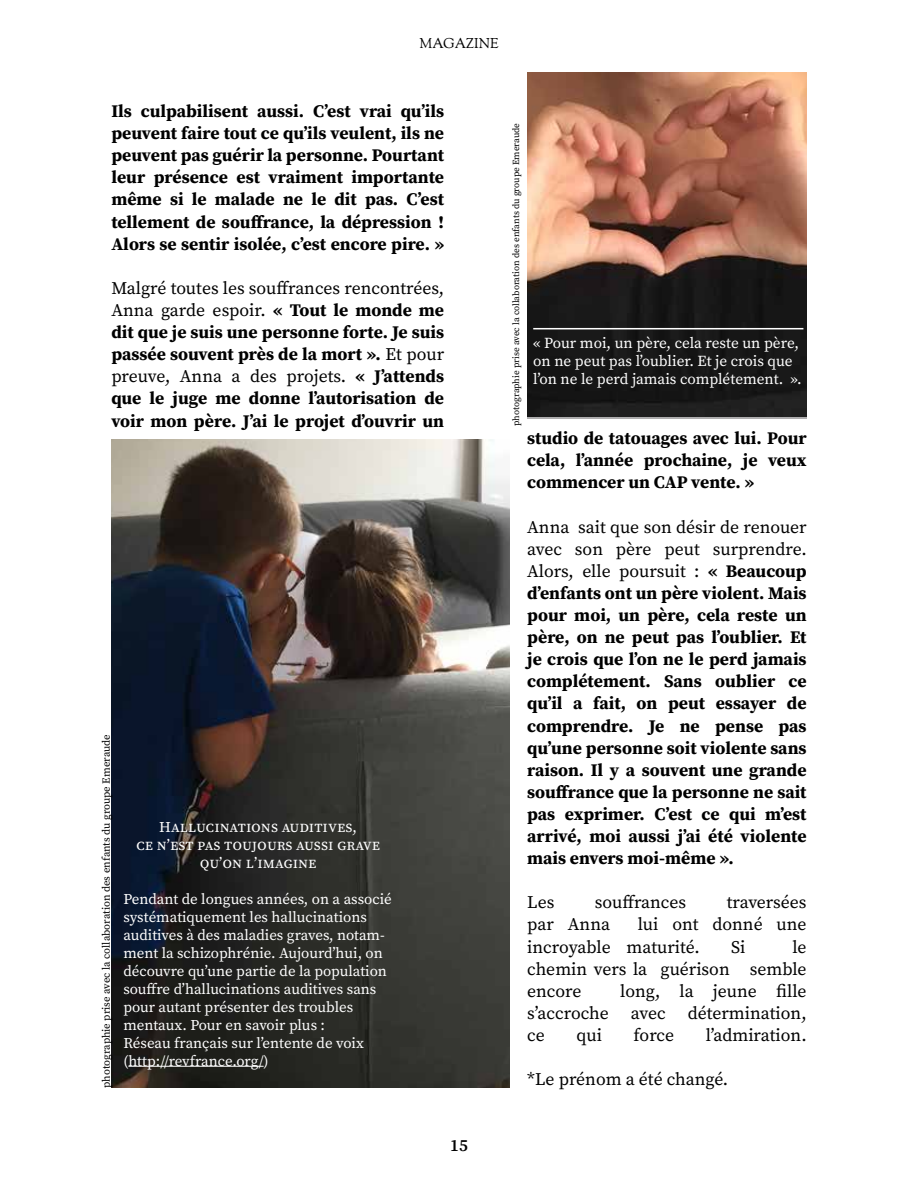
<style>
.page{position:relative;width:918px;height:1188px;background:#fff}
.page>*{position:absolute;margin:0;border:0;box-sizing:border-box;transform-origin:0 0}
.t1{font:700 17.7px/22px "Source Serif Pro";color:#000;text-align:justify}
.t2{font:17.7px/22px "Source Serif Pro";color:#000;text-align:justify}
.t3{font:600 16.95px "Source Serif Pro";color:#000}
.t4{font:15.3px/18.3px "Source Serif Pro";color:#fff}
.t5{font:15px/18px "Source Serif Pro";color:#fff}
.t6{font:15px/18px "Source Serif Pro";letter-spacing:.05em;color:#fff;text-align:center}
.t7{font:14.1px "OFL Goudy St M";color:#000}
.t8{font:10.8px "Source Serif Pro";color:#000}
.t9{font:9.3px "Source Serif Pro";color:#000}
.s1{font-weight:400}
</style>
<div class="page">
<img style="left:111px;top:439px;width:399px;height:649px">
<img style="left:527px;top:72px;width:280px;height:345px">
<hr style="left:128px;top:1066px;width:136px;height:1px;background:#fff">
<hr style="left:533px;top:328px;width:270px;height:1px;background:#fff">
<p class="t7" style="left:419px;top:34px;width:81px">MAGAZINE</p>
<p class="t1" style="left:111px;top:100px;width:334px">Ils culpabilisent aussi. C’est vrai qu’ils peuvent faire tout ce qu’ils veulent, ils ne peuvent pas guérir la personne. Pourtant leur présence est vraiment importante même si le malade ne le dit pas. C’est tellement de souffrance, la dépression !<br>Alors se sentir isolée, c’est encore pire. »</p>
<p class="t1" style="left:111px;top:277px;width:334px"><span class="s1">Malgré toutes les souffrances rencontrées, Anna garde espoir.</span> « Tout le monde me dit que je suis une personne forte. Je suis passée souvent près de la mort ». <span class="s1">Et pour preuve, Anna a des projets.</span> « J’attends que le juge me donne l’autorisation de voir mon père. J’ai le projet d’ouvrir un</p>
<p class="t8" style="left:99px;top:1088px;width:355px;rotate:-90deg">photographie prise avec la collaboration des enfants du groupe Emeraude</p>
<p class="t6" style="left:136px;top:818px;width:245px">Hallucinations auditives,<br>ce n’est pas toujours aussi grave qu’on l’imagine</p>
<p class="t5" style="left:123px;top:890px;width:270px">Pendant de longues années, on a associé systématiquement les hallucinations auditives à des maladies graves, notam&shy;ment la schizophrénie. Aujourd’hui, on découvre qu’une partie de la population souffre d’hallucinations auditives sans pour autant présenter des troubles mentaux. Pour en savoir plus :<br>Réseau français sur l’entente de voix (http://revfrance.org/)</p>
<p class="t3" style="left:450px;top:1133px;width:19px">15</p>
<p class="t9" style="left:510px;top:426px;width:305px;rotate:-90deg">photographie prise avec la collaboration des enfants du groupe Emeraude</p>
<p class="t4" style="left:533px;top:333px;width:270px">« Pour moi, un père, cela reste un père, on ne peut pas l’oublier. Et je crois que l’on ne le perd jamais complétement. ».</p>
<p class="t1" style="left:527px;top:427px;width:281px">studio de tatouages avec lui. Pour cela, l’année prochaine, je veux commencer un CAP vente. »</p>
<p class="t1" style="left:527px;top:515px;width:281px"><span class="s1">Anna sait que son désir de renouer avec son père peut surprendre.<br>Alors, elle poursuit :</span> « Beaucoup d’enfants ont un père violent. Mais pour moi, un père, cela reste un père, on ne peut pas l’oublier. Et je crois que l’on ne le perd jamais complétement. Sans oublier ce qu’il a fait, on peut essayer de comprendre. Je ne pense pas qu’une personne soit violente sans raison. Il y a souvent une grande souffrance que la personne ne sait pas exprimer. C’est ce qui m’est arrivé, moi aussi j’ai été violente mais envers moi-même ».</p>
<p class="t2" style="left:527px;top:891px;width:29px">Les</p>
<p class="t2" style="left:595px;top:891px;width:93px">souffrances</p>
<p class="t2" style="left:727px;top:891px;width:81px">traversées</p>
<p class="t2" style="left:527px;top:914px;width:84px">par Anna</p>
<p class="t2" style="left:527px;top:914px;width:281px;text-indent:111px">lui ont donné une incroyable maturité.</p>
<p class="t2" style="left:527px;top:936px;width:281px;text-indent:265px">le chemin vers la guérison semble encore</p>
<p class="t2" style="left:731px;top:936px;width:16px">Si</p>
<p class="t2" style="left:527px;top:980px;width:281px;text-indent:93px">long, la jeune fille s’accroche avec détermination, ce</p>
<p class="t2" style="left:577px;top:1024px;width:27px">qui</p>
<p class="t2" style="left:634px;top:1024px;width:42px">force</p>
<p class="t2" style="left:706px;top:1024px;width:102px">l’admiration.</p>
<p class="t2" style="left:527px;top:1068px;width:203px">*Le prénom a été changé.</p>
</div>
